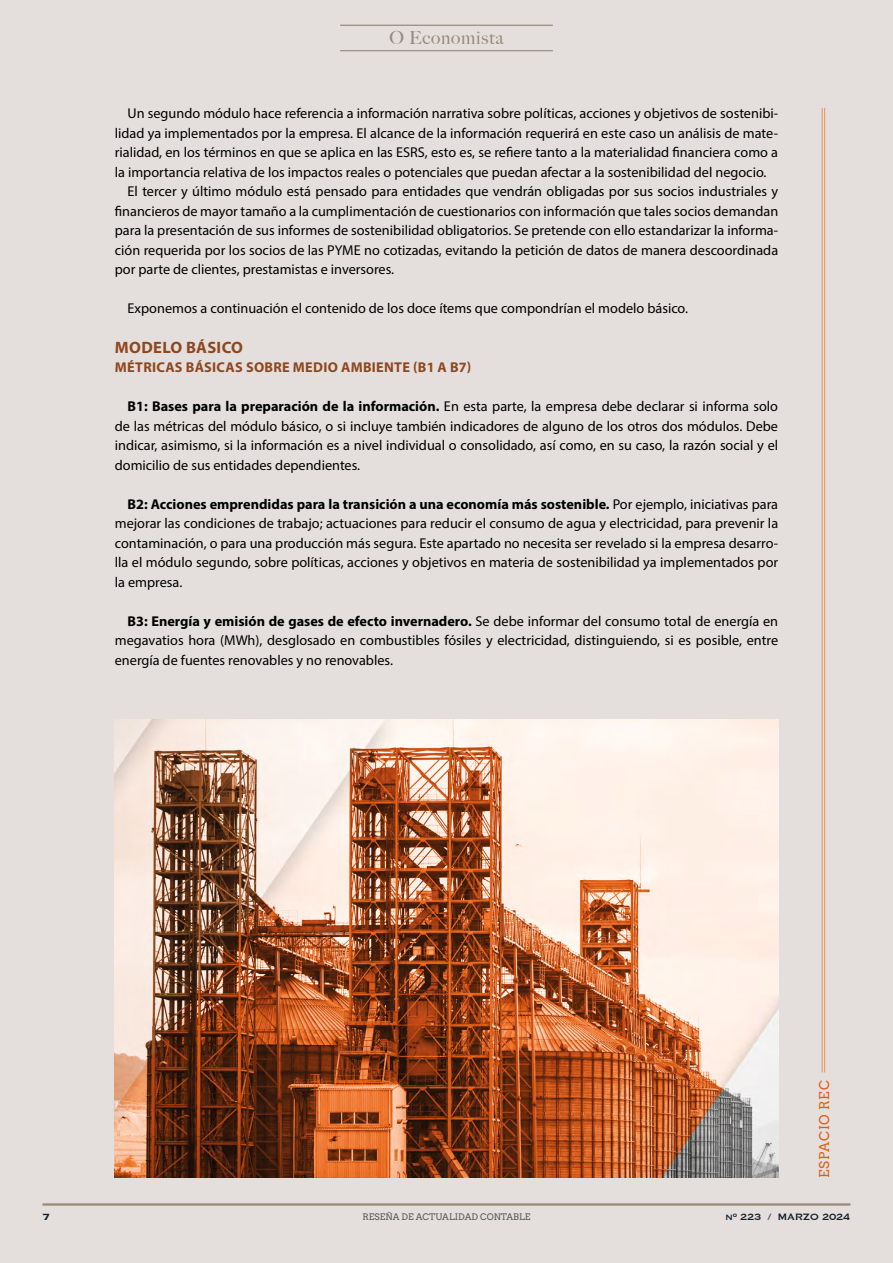
<style>
.page{position:relative;width:893px;height:1263px;background:#e4dfdc}
.page>*{position:absolute;margin:0;border:0;box-sizing:border-box;transform-origin:0 0}
.t1{font:500 18px "Big Caslon";letter-spacing:.04em;color:#97897c}
.t2{font:700 16.5px "Myriad Pro";letter-spacing:.02em;color:#8e481f}
.t3{font:14.25px/19.5px "Myriad Pro";color:#000;text-align:justify}
.t4{font:700 14.25px "Myriad Pro";letter-spacing:.02em;color:#8e481f}
.t5{font:13.5px "Arvo";letter-spacing:.05em;color:#db6017}
.t6{font:12px "Copperplate";letter-spacing:-.03em;color:#141e29}
.t7{font:700 12px "Copperplate";color:#141e29}
.t8{font:9px "Arvo";color:#575756}
.s1{font-weight:700}
.s2{color:#63656a}
</style>
<div class="page">
<hr style="left:0;top:0;width:1px;height:288px;background:#d9d3ce">
<hr style="left:43px;top:1203px;width:807px;height:2px;background:#97897c">
<hr style="left:822px;top:108px;width:1px;height:964px;background:#e79257">
<hr style="left:824px;top:108px;width:1px;height:964px;background:#e79257">
<hr style="left:340px;top:25px;width:213px;height:1px;background:#97897c">
<hr style="left:340px;top:50px;width:213px;height:1px;background:#97897c">
<hr style="left:340px;top:51px;width:213px;height:1px;background:#97897c">
<img style="left:115px;top:720px;width:663px;height:458px">
<p class="t1" style="left:389px;top:23px;width:116px">O Economista</p>
<p class="t3" style="left:128px;top:104px;width:652px">Un segundo módulo hace referencia a información narrativa sobre políticas, acciones y objetivos de sostenibi-</p>
<p class="t3" style="left:115px;top:123px;width:665px">lidad ya implementados por la empresa. El alcance de la información requerirá en este caso un análisis de mate-</p>
<p class="t3" style="left:115px;top:143px;width:665px">rialidad, en los términos en que se aplica en las ESRS, esto es, se refiere tanto a la materialidad financiera como a</p>
<p class="t3" style="left:115px;top:162px;width:653px">la importancia relativa de los impactos reales o potenciales que puedan afectar a la sostenibilidad del negocio.</p>
<p class="t3" style="left:128px;top:182px;width:652px">El tercer y último módulo está pensado para entidades que vendrán obligadas por sus socios industriales y</p>
<p class="t3" style="left:115px;top:201px;width:665px">financieros de mayor tamaño a la cumplimentación de cuestionarios con información que tales socios demandan</p>
<p class="t3" style="left:115px;top:221px;width:665px">para la presentación de sus informes de sostenibilidad obligatorios. Se pretende con ello estandarizar la informa-</p>
<p class="t3" style="left:115px;top:240px;width:665px">ción requerida por los socios de las PYME no cotizadas, evitando la petición de datos de manera descoordinada</p>
<p class="t3" style="left:115px;top:260px;width:281px">por parte de clientes, prestamistas e inversores.</p>
<p class="t3" style="left:128px;top:299px;width:562px">Exponemos a continuación el contenido de los doce ítems que compondrían el modelo básico.</p>
<p class="t2" style="left:115px;top:336px;width:130px">MODELO BÁSICO</p>
<p class="t4" style="left:115px;top:358px;width:358px">MÉTRICAS BÁSICAS SOBRE MEDIO AMBIENTE (B1 A B7)</p>
<p class="t3" style="left:115px;top:396px;width:665px;text-indent:13px"><span class="s1">B1: Bases para la preparación de la información.</span> En esta parte, la empresa debe declarar si informa solo de las métricas del módulo básico, o si incluye también indicadores de alguno de los otros dos módulos. Debe indicar, asimismo, si la información es a nivel individual o consolidado, así como, en su caso, la razón social y el domicilio de sus entidades dependientes.</p>
<p class="t3" style="left:115px;top:494px;width:665px;text-indent:13px"><span class="s1">B2: Acciones emprendidas para la transición a una economía más sostenible.</span> Por ejemplo, iniciativas para mejorar las condiciones de trabajo; actuaciones para reducir el consumo de agua y electricidad, para prevenir la contaminación, o para una producción más segura. Este apartado no necesita ser revelado si la empresa desarro&shy;lla el módulo segundo, sobre políticas, acciones y objetivos en materia de sostenibilidad ya implementados por la empresa.</p>
<p class="t3" style="left:115px;top:611px;width:665px;text-indent:13px"><span class="s1">B3: Energía y emisión de gases de efecto invernadero.</span> Se debe informar del consumo total de energía en megavatios hora (MWh), desglosado en combustibles fósiles y electricidad, distinguiendo, si es posible, entre energía de fuentes renovables y no renovables.</p>
<p class="t5" style="left:816px;top:1178px;width:99px;rotate:-90deg">ESPACIO REC</p>
<p class="t7" style="left:43px;top:1209px;width:9px">7</p>
<p class="t8" style="left:363px;top:1212px;width:169px">RESEÑA DE ACTUALIDAD CONTABLE</p>
<p class="t6" style="left:725px;top:1209px;width:127px">nº 223 <span class="s2">/</span> MARZO 2024</p>
</div>
